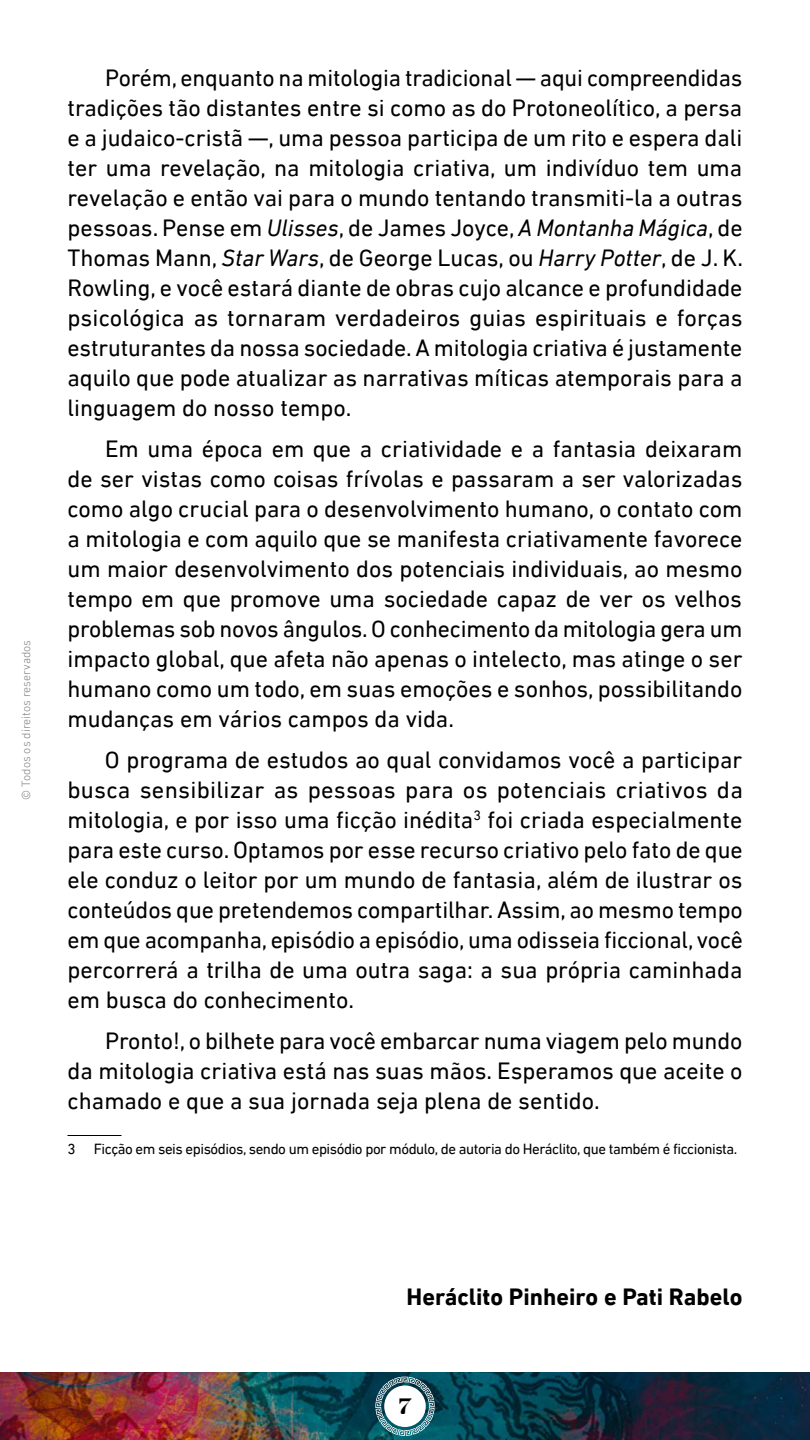
<style>
.page{position:relative;width:810px;height:1440px;background:#fff}
.page>*{position:absolute;margin:0;border:0;box-sizing:border-box;transform-origin:0 0}
.t1{font:24px/30px "DIN Next LT Pro";color:#000;text-align:justify}
.t2{font:700 24px "DIN Next LT Pro";color:#000}
.t3{font:700 22.5px "New Paris Headline";color:#000}
.t4{font:15px "DIN Next LT Pro";letter-spacing:-.03em;color:#000}
.t5{font:300 12px "DIN Next LT Pro";color:#808080}
.s1{font-style:italic}
</style>
<div class="page">
<img style="left:0;top:1372px;width:810px;height:68px">
<svg style="left:375px;top:1377px;width:60px;height:59px;background:#3d7480"></svg>
<div style="left:384px;top:1385px;width:42px;height:42px;background:#fff;border-radius:50%"></div>
<hr style="left:68px;top:1135px;width:54px;height:1px;background:#000">
<p class="t5" style="left:19px;top:800px;width:161px;rotate:-90deg">© Todos os direitos reservados</p>
<p class="t1" style="left:68px;top:62px;width:677px;text-indent:38px">Porém, enquanto na mitologia tradicional — aqui compreendidas tradições tão distantes entre si como as do Protoneolítico, a persa e a judaico-cristã —, uma pessoa participa de um rito e espera dali ter uma revelação, na mitologia criativa, um indivíduo tem uma revelação e então vai para o mundo tentando transmiti-la a outras pessoas. Pense em <span class="s1">Ulisses</span>, de James Joyce, <span class="s1">A Montanha Mágica</span>, de Thomas Mann, <span class="s1">Star Wars</span>, de George Lucas, ou <span class="s1">Harry Potter</span>, de J. K.<br>Rowling, e você estará diante de obras cujo alcance e profundidade psicológica as tornaram verdadeiros guias espirituais e forças estruturantes da nossa sociedade. A mitologia criativa é justamente aquilo que pode atualizar as narrativas míticas atemporais para a linguagem do nosso tempo.</p>
<p class="t1" style="left:68px;top:433px;width:677px;text-indent:38px">Em uma época em que a criatividade e a fantasia deixaram de ser vistas como coisas frívolas e passaram a ser valorizadas como algo crucial para o desenvolvimento humano, o contato com a mitologia e com aquilo que se manifesta criativamente favorece um maior desenvolvimento dos potenciais individuais, ao mesmo tempo em que promove uma sociedade capaz de ver os velhos problemas sob novos ângulos. O conhecimento da mitologia gera um impacto global, que afeta não apenas o intelecto, mas atinge o ser humano como um todo, em suas emoções e sonhos, possibilitando mudanças em vários campos da vida.</p>
<p class="t1" style="left:68px;top:745px;width:677px;text-indent:37px">O programa de estudos ao qual convidamos você a participar busca sensibilizar as pessoas para os potenciais criativos da mitologia, e por isso uma ficção inédita<sup>3</sup> foi criada especialmente para este curso. Optamos por esse recurso criativo pelo fato de que ele conduz o leitor por um mundo de fantasia, além de ilustrar os conteúdos que pretendemos compartilhar. Assim, ao mesmo tempo em que acompanha, episódio a episódio, uma odisseia ficcional, você percorrerá a trilha de uma outra saga: a sua própria caminhada em busca do conhecimento.</p>
<p class="t1" style="left:68px;top:1026px;width:677px;text-indent:38px">Pronto!, o bilhete para você embarcar numa viagem pelo mundo da mitologia criativa está nas suas mãos. Esperamos que aceite o chamado e que a sua jornada seja plena de sentido.</p>
<p class="t4" style="left:68px;top:1140px;width:671px">3 Ficção em seis episódios, sendo um episódio por módulo, de autoria do Heráclito, que também é ficcionista.</p>
<p class="t2" style="left:407px;top:1283px;width:337px">Heráclito Pinheiro e Pati Rabelo</p>
<p class="t3" style="left:399px;top:1394px;width:14px">7</p>
</div>
